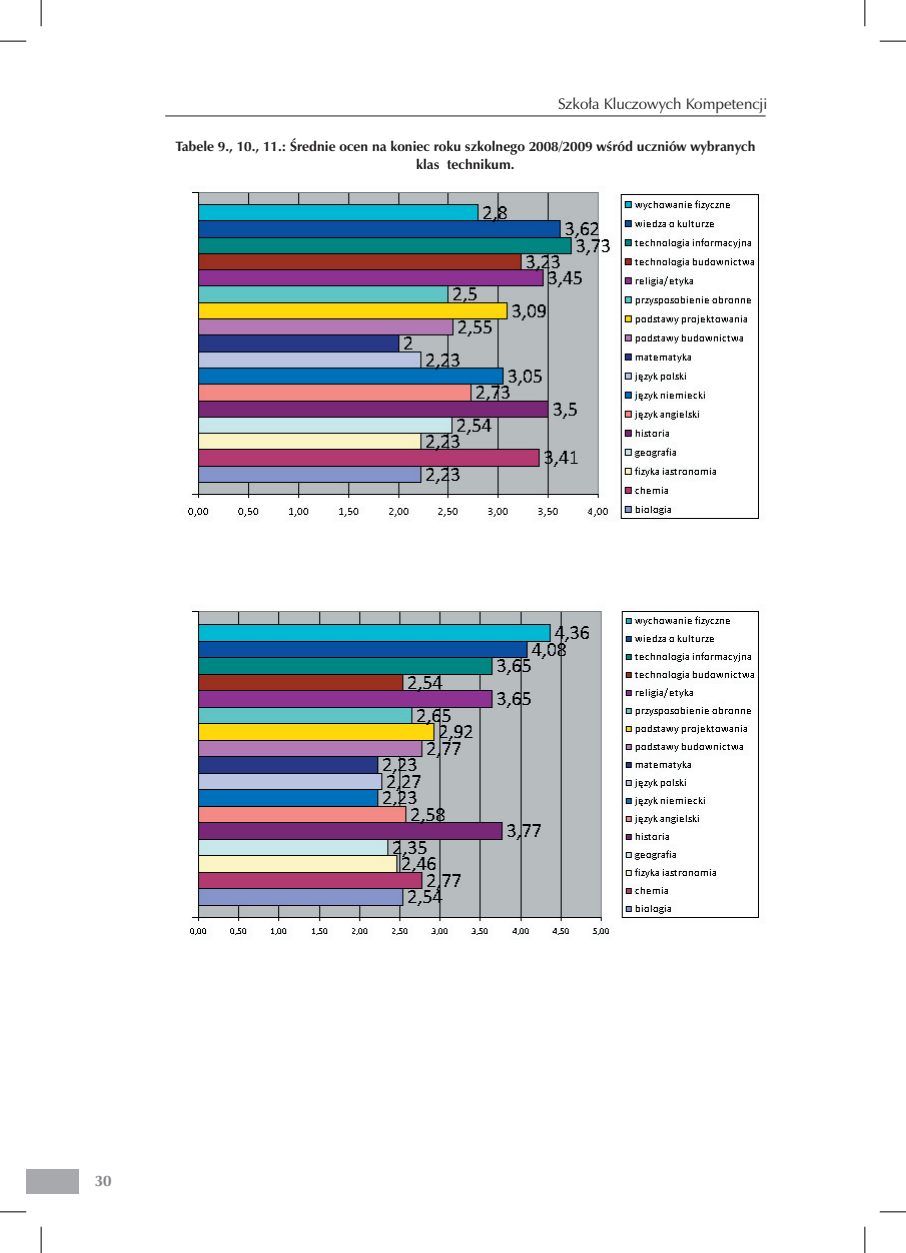
<style>
.page{position:relative;width:906px;height:1253px;background:#fff}
.page>*{position:absolute;margin:0;border:0;box-sizing:border-box;transform-origin:0 0}
.t1{font:15.75px "Zapf Humnst PL";color:#231f20}
.t2{font:700 15.75px "Zapf Humnst PL";color:#808285}
.t3{font:700 14px/17.5px "Zapf Humnst PL";color:#231f20;text-align:center}
</style>
<div class="page">
<hr style="left:165px;top:116px;width:600px;height:1px;background:#231f20">
<div style="left:26px;top:1169px;width:53px;height:25px;background:#a8a9ad"></div>
<img style="left:184px;top:192px;width:580px;height:327px">
<img style="left:190px;top:611px;width:570px;height:328px">
<svg style="left:0;top:41px;width:26px;height:1px"></svg>
<svg style="left:879px;top:41px;width:27px;height:1px"></svg>
<svg style="left:0;top:1212px;width:26px;height:1px"></svg>
<svg style="left:879px;top:1212px;width:27px;height:1px"></svg>
<svg style="left:41px;top:0;width:1px;height:26px"></svg>
<svg style="left:41px;top:1227px;width:1px;height:26px"></svg>
<svg style="left:864px;top:0;width:1px;height:26px"></svg>
<svg style="left:864px;top:1227px;width:1px;height:26px"></svg>
<p class="t1" style="left:558px;top:94px;width:211px">Szkoła Kluczowych Kompetencji</p>
<p class="t3" style="left:175px;top:138px;width:581px">Tabele 9., 10., 11.: Średnie ocen na koniec roku szkolnego 2008/2009 wśród uczniów wybranych klas technikum.</p>
<p class="t2" style="left:95px;top:1171px;width:18px">30</p>
</div>
